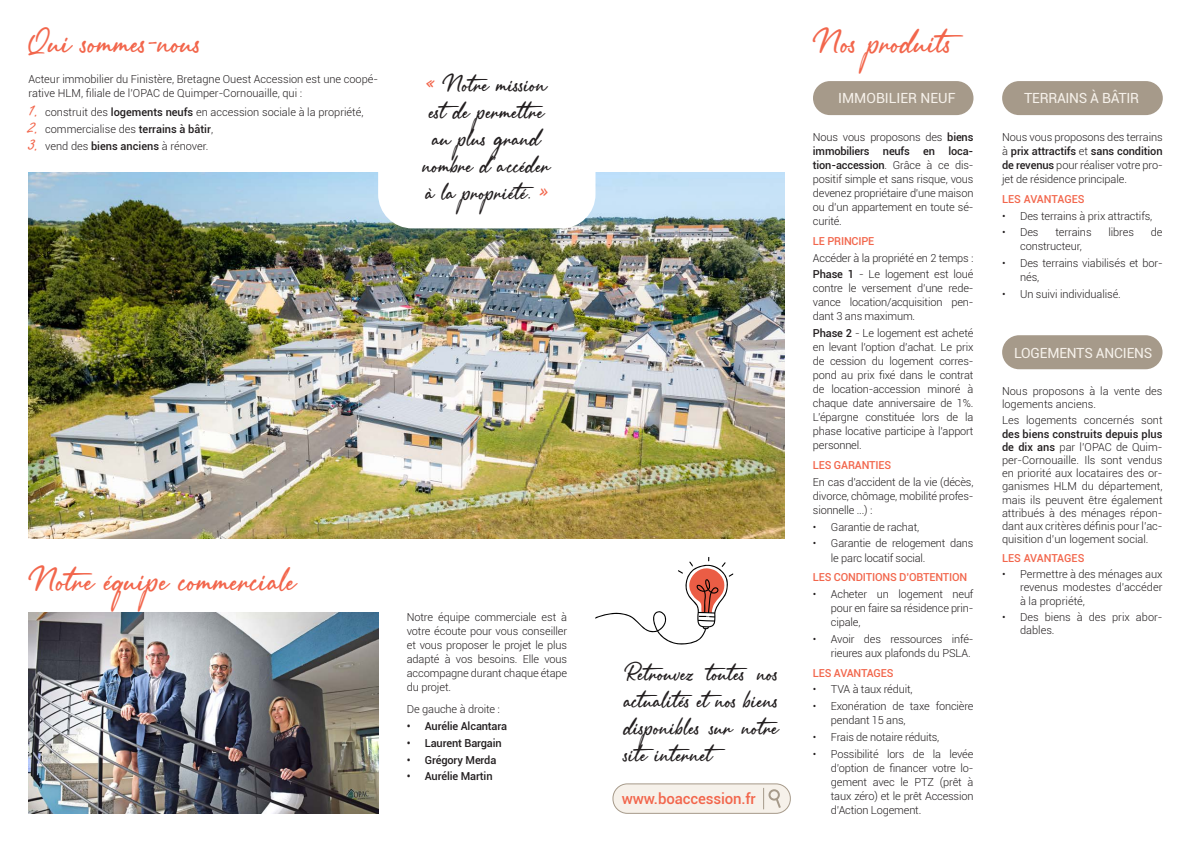
<style>
.page{position:relative;width:1191px;height:842px;background:#fff}
.page>*{position:absolute;margin:0;border:0;box-sizing:border-box;transform-origin:0 0}
.t1{font:31px "Manta Style Script DEMO";color:#f2664c}
.t2{font:22px/27px "Manta Style Script DEMO";color:#231f20;text-align:center}
.t3{font:500 15px "Roboto";letter-spacing:-.01em;color:#f2664c}
.t4{font:14px "Roboto";letter-spacing:-.015em;color:#f6f1ea}
.t5{font:300 11px/14px "Roboto";letter-spacing:-.01em;color:#231f20;text-align:justify}
.t6{font:500 11px "Roboto";letter-spacing:-.015em;color:#f2664c}
.t7{font:500 11px "Roboto";letter-spacing:-.01em;color:#231f20}
.s1{color:#f2664c}
.s2{font-family:"Freestyle Script";font-weight:400;font-size:21px;color:#f2664c}
.s3{font-weight:500}
</style>
<div class="page">
<img style="left:28px;top:172px;width:756px;height:367px">
<div style="left:378px;top:60px;width:217px;height:168px;background:#fff;border-radius:34px"></div>
<div style="left:813px;top:81px;width:160px;height:34px;background:#a69a8a;border-radius:17px"></div>
<div style="left:1002px;top:335px;width:160px;height:34px;background:#a69a8a;border-radius:17px"></div>
<div style="left:1002px;top:81px;width:160px;height:34px;background:#a69a8a;border-radius:17px"></div>
<img style="left:28px;top:612px;width:350px;height:202px">
<svg style="left:595px;top:557px;width:138px;height:88px"></svg>
<div style="left:613px;top:784px;width:177px;height:29px;background:#f6f1ea;border-radius:14px"></div>
<div style="left:612px;top:783px;width:179px;height:31px;border:1px solid #a69a8a;border-radius:14px"></div>
<svg style="left:763px;top:788px;width:1px;height:21px"></svg>
<div style="left:768px;top:789px;width:12px;height:11px;border:2px solid #a69a8a;border-radius:50%"></div>
<svg style="left:774px;top:796px;width:7px;height:12px"></svg>
<h1 class="t1" style="left:28px;top:23px;width:175px">Qui sommes-nous</h1>
<h1 class="t1" style="left:813px;top:23px;width:155px">Nos produits</h1>
<p class="t4" style="left:838px;top:89px;width:119px">IMMOBILIER NEUF</p>
<h2 class="t2" style="left:423px;top:70px;width:129px"><span class="s1">«</span> Notre mission estde permettre au plus grand nombre d’accéder à la propriété. <span class="s1">»</span></h2>
<p class="t5" style="left:28px;top:71px;width:351px">Acteur immobilier du Finistère, Bretagne Ouest Accession est une coopé&shy;rative HLM, filiale de l’OPAC de Quimper-Cornouaille, qui :</p>
<p class="t5" style="left:28px;top:105px;width:337px"><span class="s2">1.</span> construit des <span class="s3">logements neufs</span> en accession sociale à la propriété,</p>
<p class="t5" style="left:28px;top:122px;width:186px"><span class="s2">2.</span> commercialise des <span class="s3">terrains à bâtir</span>,</p>
<p class="t5" style="left:28px;top:139px;width:182px"><span class="s2">3.</span> vend des <span class="s3">biens anciens</span> à rénover.</p>
<p class="t5" style="left:813px;top:130px;width:162px">Nous vous proposons des <span class="s3">biens immobiliers neufs en loca&shy;tion-accession</span>. Grâce à ce dis&shy;positif simple et sans risque, vous devenez propriétaire d’une maison ou d’un appartement en toute sé&shy;curité.</p>
<p class="t6" style="left:813px;top:233px;width:63px">LE PRINCIPE</p>
<p class="t5" style="left:813px;top:249px;width:162px;line-height:16.8px">Accéder à la propriété en 2 temps :<br><span class="s3">Phase 1</span> - Le logement est loué</p>
<p class="t5" style="left:813px;top:281px;width:162px">contre le versement d’une rede&shy;vance location/acquisition pen&shy;dant 3 ans maximum.</p>
<p class="t5" style="left:813px;top:326px;width:162px"><span class="s3">Phase 2</span> - Le logement est acheté en levant l’option d’achat. Le prix de cession du logement corres&shy;pond au prix fixé dans le contrat de location-accession minoré à chaque date anniversaire de 1%.<br>L’épargne constituée lors de la phase locative participe à l’apport personnel.</p>
<p class="t6" style="left:813px;top:457px;width:80px">LES GARANTIES</p>
<p class="t5" style="left:813px;top:474px;width:162px">En cas d’accident de la vie (décès, divorce, chômage, mobilité profes&shy;sionnelle ...) :</p>
<p class="t5" style="left:813px;top:519px;width:108px">• Garantie de rachat,</p>
<p class="t5" style="left:831px;top:536px;width:144px;text-indent:-18px">• Garantie de relogement dans le parc locatif social.</p>
<p class="t6" style="left:813px;top:569px;width:156px">LES CONDITIONS D’OBTENTION</p>
<p class="t5" style="left:831px;top:587px;width:144px;text-indent:-18px">• Acheter un logement neuf pour en faire sa résidence prin&shy;cipale,</p>
<p class="t5" style="left:813px;top:631px;width:162px;text-align:right">• Avoir des ressources infé&shy;rieures aux plafonds du PSLA.</p>
<p class="t6" style="left:813px;top:665px;width:82px">LES AVANTAGES</p>
<p class="t5" style="left:813px;top:682px;width:101px">• TVA à taux réduit,</p>
<p class="t5" style="left:831px;top:699px;width:144px;text-indent:-18px">• Exonération de taxe foncière pendant 15 ans,</p>
<p class="t5" style="left:813px;top:730px;width:128px">• Frais de notaire réduits,</p>
<p class="t5" style="left:831px;top:746px;width:144px;text-indent:-18px">• Possibilité lors de la levée d’option de financer votre lo&shy;gement avec le PTZ (prêt à taux zéro) et le prêt Accession d’Action Logement.</p>
<h1 class="t1" style="left:28px;top:561px;width:269px">Notre équipe commerciale</h1>
<p class="t5" style="left:407px;top:609px;width:162px">Notre équipe commerciale est à votre écoute pour vous conseiller et vous proposer le projet le plus adapté à vos besoins. Elle vous accompagne durant chaque étape du projet.</p>
<p class="t5" style="left:407px;top:702px;width:95px">De gauche à droite :</p>
<p class="t7" style="left:407px;top:718px;width:102px">• Aurélie Alcantara</p>
<p class="t7" style="left:407px;top:735px;width:97px">• Laurent Bargain</p>
<p class="t7" style="left:407px;top:752px;width:91px">• Grégory Merda</p>
<p class="t7" style="left:407px;top:769px;width:87px">• Aurélie Martin</p>
<h2 class="t2" style="left:624px;top:659px;width:157px;text-align:justify">Retrouvez toutes nos actualités etnos biens disponibles sur notre site internet</h2>
<h3 class="t3" style="left:621px;top:788px;width:135px">www.boaccession.fr</h3>
<p class="t4" style="left:1024px;top:89px;width:116px">TERRAINS À BÂTIR</p>
<p class="t5" style="left:1002px;top:130px;width:162px">Nous vous proposons des terrains à <span class="s3">prix attractifs</span> et <span class="s3">sans condition de revenus</span> pour réaliser votre pro&shy;jet de résidence principale.</p>
<p class="t6" style="left:1002px;top:191px;width:84px">LES AVANTAGES</p>
<p class="t5" style="left:1002px;top:208px;width:152px">• Des terrains à prix attractifs,</p>
<p class="t5" style="left:1002px;top:225px;width:38px">• Des</p>
<p class="t5" style="left:1055px;top:225px;width:38px">terrains</p>
<p class="t5" style="left:1108px;top:225px;width:27px">libres</p>
<p class="t5" style="left:1151px;top:225px;width:13px">de</p>
<p class="t5" style="left:1020px;top:239px;width:63px">constructeur,</p>
<p class="t5" style="left:1020px;top:256px;width:144px;text-indent:-18px">• Des terrains viabilisés et bor&shy;nés,</p>
<p class="t5" style="left:1002px;top:287px;width:120px">• Un suivi individualisé.</p>
<p class="t4" style="left:1014px;top:343px;width:140px">LOGEMENTS ANCIENS</p>
<p class="t5" style="left:1002px;top:384px;width:162px;line-height:13.2px">Nous proposons à la vente des logements anciens.</p>
<p class="t5" style="left:1002px;top:413px;width:162px">Les logements concernés sont</p>
<p class="t5" style="left:1002px;top:427px;width:162px;line-height:13.2px"><span class="s3">des biens construits depuis plus de dix ans</span> par l’OPAC de Quim&shy;per-Cornouaille. Ils sont vendus en priorité aux locataires des or&shy;ganismes HLM du département, mais ils peuvent être également attribués à des ménages répon&shy;dant aux critères définis pour l’ac&shy;quisition d’un logement social.</p>
<p class="t6" style="left:1002px;top:550px;width:84px">LES AVANTAGES</p>
<p class="t5" style="left:1020px;top:567px;width:144px;line-height:13.2px;text-indent:-18px">• Permettre à des ménages aux revenus modestes d’accéder à la propriété,</p>
<p class="t5" style="left:1020px;top:610px;width:144px;line-height:13.2px;text-indent:-18px">• Des biens à des prix abor&shy;dables.</p>
</div>
